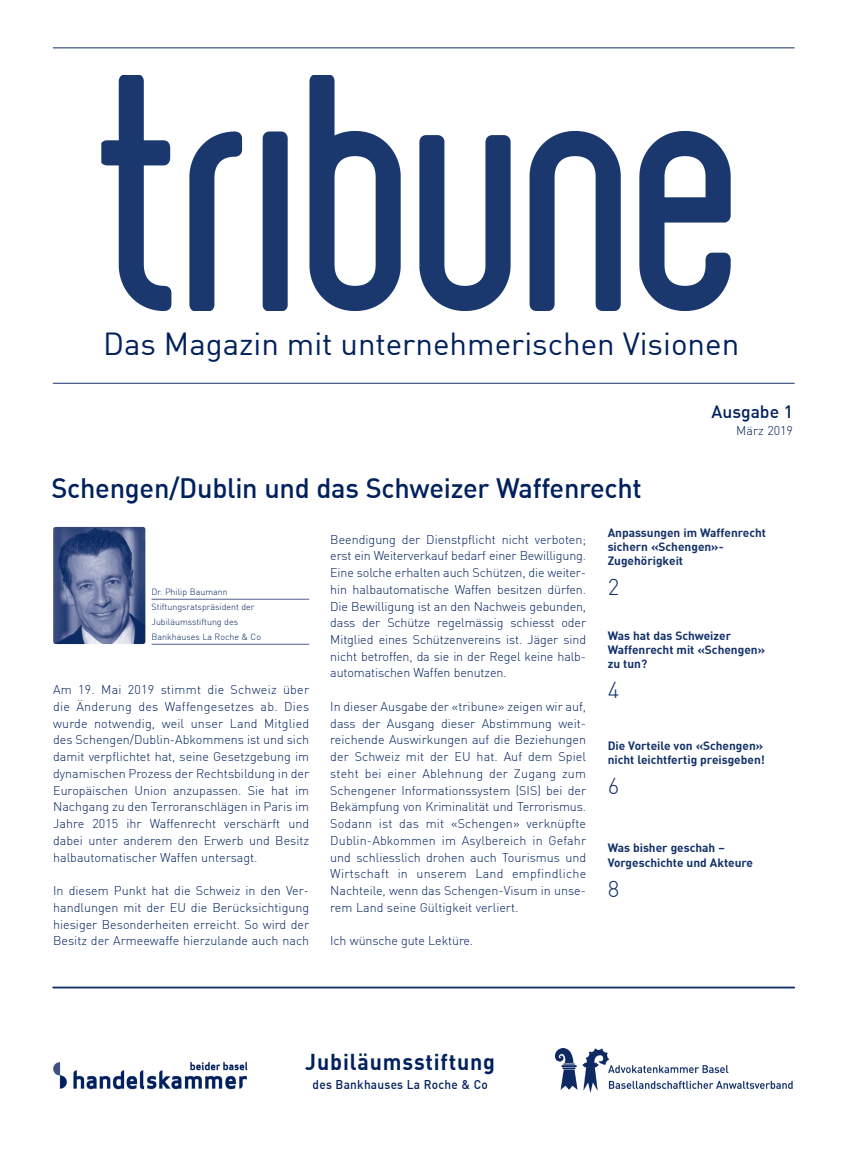
<style>
.page{position:relative;width:851px;height:1170px;background:#fff}
.page>*{position:absolute;margin:0;border:0;box-sizing:border-box;transform-origin:0 0}
.t1{font:31.25px "DIN";color:#00215d}
.Artikel_TITEL{font:500 27.5px "DIN";letter-spacing:-.01em;color:#00215d}
.t2{font:700 22.5px "DIN";letter-spacing:.04em;color:#00215d;scale:.95 1}
.Inhaltsverzeichnis{font:300 22.5px "DIN";color:#123068}
.t3{font:500 17.5px "DIN";color:#00215d}
.Body_Text{font:300 12.5px/16.8px "DIN";color:#00215d;text-align:justify}
.t4{font:500 12.5px "DIN";letter-spacing:.02em;color:#00215d;scale:.95 1}
.Inhaltsverzeichnis-2{font:700 11.88px/14.2px "DIN";color:#123068}
.AutorIn{font:300 8.88px/15px "DIN";color:#00215d}
</style>
<div class="page">
<hr style="left:53px;top:383px;width:741px;height:1px;background:#123068">
<hr style="left:53px;top:47px;width:741px;height:1px;background:#123068">
<hr style="left:53px;top:986px;width:741px;height:2px;background:#123068">
<img style="left:101px;top:76px;width:630px;height:235px">
<img style="left:53px;top:1062px;width:195px;height:28px">
<img style="left:555px;top:1048px;width:238px;height:45px">
<img style="left:53px;top:527px;width:92px;height:117px">
<hr style="left:151px;top:599px;width:158px;height:1px;background:#515f8f">
<hr style="left:151px;top:644px;width:158px;height:1px;background:#515f8f">
<h1 class="t1" style="left:103px;top:324px;width:637px">Das Magazin mit unternehmerischen Visionen</h1>
<p class="Artikel_TITEL" style="left:51px;top:470px;width:592px">Schengen/Dublin und das Schweizer Waffenrecht</p>
<h3 class="t3" style="left:711px;top:400px;width:83px">Ausgabe 1</h3>
<p class="Body_Text" style="left:736px;top:422px;width:58px">März 2019</p>
<p class="AutorIn" style="left:151px;top:584px;width:78px">Dr. Philip Baumann</p>
<p class="AutorIn" style="left:151px;top:599px;width:111px">Stiftungsratspräsident der<br>Jubiläumsstiftung des<br>Bankhauses La Roche &amp; Co</p>
<p class="Body_Text" style="left:53px;top:681px;width:257px">Am 19. Mai 2019 stimmt die Schweiz über die Änderung des Waffengesetzes ab. Dies wurde notwendig, weil unser Land Mitglied des Schengen/Dublin-Abkommens ist und sich damit verpflichtet hat, seine Gesetzgebung im dynamischen Prozess der Rechtsbildung in der Europäischen Union anzupassen. Sie hat im Nachgang zu den Terroranschlägen in Paris im Jahre 2015 ihr Waffenrecht verschärft und dabei unter anderem den Erwerb und Besitz halbautomatischer Waffen untersagt.</p>
<p class="Body_Text" style="left:53px;top:882px;width:257px">In diesem Punkt hat die Schweiz in den Ver&shy;handlungen mit der EU die Berücksichtigung hiesiger Besonderheiten erreicht. So wird der Besitz der Armeewaffe hierzulande auch nach</p>
<p class="Body_Text" style="left:330px;top:530px;width:257px">Beendigung der Dienstpflicht nicht verboten; erst ein Weiterverkauf bedarf einer Bewilligung.<br>Eine solche erhalten auch Schützen, die weiter&shy;hin halbautomatische Waffen besitzen dürfen.<br>Die Bewilligung ist an den Nachweis gebunden, dass der Schütze regelmässig schiesst oder Mitglied eines Schützenvereins ist. Jäger sind nicht betroffen, da sie in der Regel keine halb&shy;automatischen Waffen benutzen.</p>
<p class="Body_Text" style="left:330px;top:698px;width:257px;text-align:left">In dieser Ausgabe der «tribune» zeigen wir auf, dass der Ausgang dieser Abstimmung weit&shy;reichende Auswirkungen auf die Beziehungen der Schweiz mit der EU hat. Auf dem Spiel steht bei einer Ablehnung der Zugang zum Schengener Informationssystem (SIS) bei der Bekämpfung von Kriminalität und Terrorismus.<br>Sodann ist das mit «Schengen» verknüpfte Dublin-Abkommen im Asylbereich in Gefahr und schliesslich drohen auch Tourismus und Wirtschaft in unserem Land empfindliche Nachteile, wenn das Schengen-Visum in unse&shy;rem Land seine Gültigkeit verliert.</p>
<p class="Body_Text" style="left:330px;top:932px;width:144px">Ich wünsche gute Lektüre.</p>
<p class="Inhaltsverzeichnis-2" style="left:607px;top:525px;width:160px">Anpassungen im Waffenrecht sichern «Schengen»-<br>Zugehörigkeit</p>
<p class="Inhaltsverzeichnis" style="left:607px;top:573px;width:13px">2</p>
<p class="Inhaltsverzeichnis-2" style="left:607px;top:627px;width:159px">Was hat das Schweizer<br>Waffenrecht mit «Schengen» zu tun?</p>
<p class="Inhaltsverzeichnis" style="left:607px;top:676px;width:13px">4</p>
<p class="Inhaltsverzeichnis-2" style="left:607px;top:737px;width:159px">Die Vorteile von «Schengen» nicht leichtfertig preisgeben!</p>
<p class="Inhaltsverzeichnis" style="left:607px;top:771px;width:13px">6</p>
<p class="Inhaltsverzeichnis-2" style="left:607px;top:840px;width:147px">Was bisher geschah –<br>Vorgeschichte und Akteure</p>
<p class="Inhaltsverzeichnis" style="left:607px;top:874px;width:13px">8</p>
<h3 class="t2" style="left:305px;top:1047px;width:201px">Jubiläumsstiftung</h3>
<p class="t4" style="left:312px;top:1076px;width:186px">des Bankhauses La Roche &amp; Co</p>
</div>
